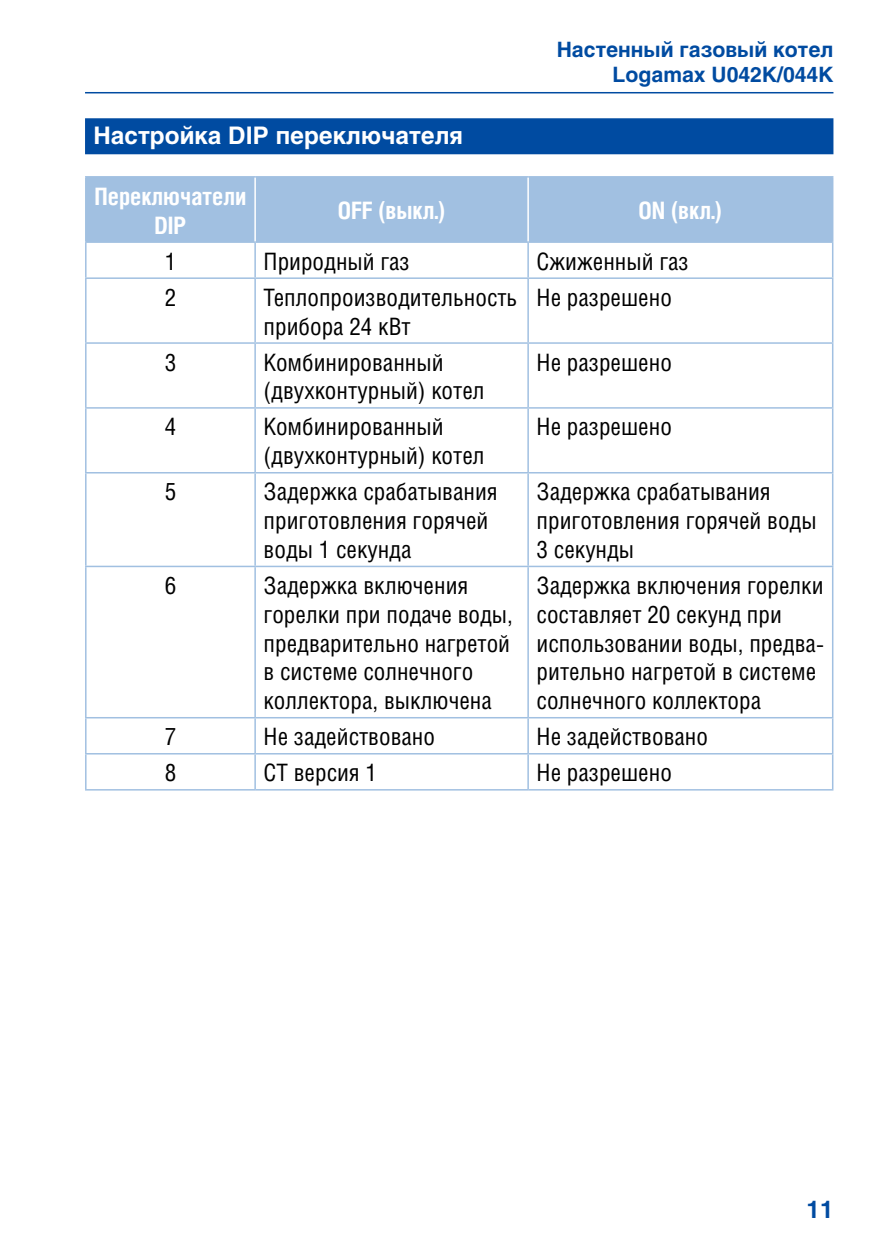
<style>
.page{position:relative;width:893px;height:1259px;background:#fff}
.page>*{position:absolute;margin:0;border:0;box-sizing:border-box;transform-origin:0 0}
.t1{font:24px/28.8px "Helios Cond";color:#000}
.t2{font:700 24px/28.8px "Helios Cond";color:#fff;text-align:center}
.t3{font:700 24px "Helios";color:#fff}
.t4{font:700 24px "Helios";color:#004ba1}
.t5{font:700 21px/25.2px "Helios";color:#004ba1;text-align:right}
</style>
<div class="page">
<hr style="left:85px;top:92px;width:748px;height:1px;background:#004ba1">
<div style="left:85px;top:118px;width:748px;height:36px;background:#004ba1"></div>
<div style="left:87px;top:178px;width:745px;height:63px;background:#a1c0e1"></div>
<hr style="left:85px;top:176px;width:170px;height:2px;background:#a1c0e1">
<hr style="left:85px;top:178px;width:2px;height:63px;background:#a1c0e1">
<hr style="left:255px;top:176px;width:273px;height:2px;background:#a1c0e1">
<hr style="left:528px;top:176px;width:305px;height:2px;background:#a1c0e1">
<hr style="left:832px;top:178px;width:1px;height:63px;background:#a1c0e1">
<hr style="left:85px;top:241px;width:170px;height:2px;background:#a1c0e1">
<hr style="left:85px;top:243px;width:2px;height:34px;background:#a1c0e1">
<hr style="left:255px;top:241px;width:273px;height:2px;background:#a1c0e1">
<hr style="left:254px;top:243px;width:2px;height:34px;background:#a1c0e1">
<hr style="left:528px;top:241px;width:305px;height:2px;background:#a1c0e1">
<hr style="left:527px;top:243px;width:2px;height:34px;background:#a1c0e1">
<hr style="left:832px;top:243px;width:1px;height:34px;background:#a1c0e1">
<hr style="left:85px;top:277px;width:170px;height:2px;background:#a1c0e1">
<hr style="left:85px;top:279px;width:2px;height:63px;background:#a1c0e1">
<hr style="left:255px;top:277px;width:273px;height:2px;background:#a1c0e1">
<hr style="left:254px;top:279px;width:2px;height:63px;background:#a1c0e1">
<hr style="left:528px;top:277px;width:305px;height:2px;background:#a1c0e1">
<hr style="left:527px;top:279px;width:2px;height:63px;background:#a1c0e1">
<hr style="left:832px;top:279px;width:1px;height:63px;background:#a1c0e1">
<hr style="left:85px;top:342px;width:170px;height:2px;background:#a1c0e1">
<hr style="left:85px;top:344px;width:2px;height:63px;background:#a1c0e1">
<hr style="left:255px;top:342px;width:273px;height:2px;background:#a1c0e1">
<hr style="left:254px;top:344px;width:2px;height:63px;background:#a1c0e1">
<hr style="left:528px;top:342px;width:305px;height:2px;background:#a1c0e1">
<hr style="left:527px;top:344px;width:2px;height:63px;background:#a1c0e1">
<hr style="left:832px;top:344px;width:1px;height:63px;background:#a1c0e1">
<hr style="left:85px;top:407px;width:170px;height:2px;background:#a1c0e1">
<hr style="left:85px;top:409px;width:2px;height:63px;background:#a1c0e1">
<hr style="left:255px;top:407px;width:273px;height:2px;background:#a1c0e1">
<hr style="left:254px;top:409px;width:2px;height:63px;background:#a1c0e1">
<hr style="left:528px;top:407px;width:305px;height:2px;background:#a1c0e1">
<hr style="left:527px;top:409px;width:2px;height:63px;background:#a1c0e1">
<hr style="left:832px;top:409px;width:1px;height:63px;background:#a1c0e1">
<hr style="left:85px;top:472px;width:170px;height:1px;background:#a1c0e1">
<hr style="left:85px;top:473px;width:2px;height:93px;background:#a1c0e1">
<hr style="left:255px;top:472px;width:273px;height:1px;background:#a1c0e1">
<hr style="left:254px;top:473px;width:2px;height:93px;background:#a1c0e1">
<hr style="left:528px;top:472px;width:305px;height:1px;background:#a1c0e1">
<hr style="left:527px;top:473px;width:2px;height:93px;background:#a1c0e1">
<hr style="left:832px;top:473px;width:1px;height:93px;background:#a1c0e1">
<hr style="left:85px;top:566px;width:170px;height:1px;background:#a1c0e1">
<hr style="left:85px;top:567px;width:2px;height:150px;background:#a1c0e1">
<hr style="left:255px;top:566px;width:273px;height:1px;background:#a1c0e1">
<hr style="left:254px;top:567px;width:2px;height:150px;background:#a1c0e1">
<hr style="left:528px;top:566px;width:305px;height:1px;background:#a1c0e1">
<hr style="left:527px;top:567px;width:2px;height:150px;background:#a1c0e1">
<hr style="left:832px;top:567px;width:1px;height:150px;background:#a1c0e1">
<hr style="left:85px;top:717px;width:170px;height:1px;background:#a1c0e1">
<hr style="left:85px;top:718px;width:2px;height:35px;background:#a1c0e1">
<hr style="left:255px;top:717px;width:273px;height:1px;background:#a1c0e1">
<hr style="left:254px;top:718px;width:2px;height:35px;background:#a1c0e1">
<hr style="left:528px;top:717px;width:305px;height:1px;background:#a1c0e1">
<hr style="left:527px;top:718px;width:2px;height:35px;background:#a1c0e1">
<hr style="left:832px;top:718px;width:1px;height:35px;background:#a1c0e1">
<hr style="left:85px;top:753px;width:170px;height:1px;background:#a1c0e1">
<hr style="left:85px;top:754px;width:2px;height:35px;background:#a1c0e1">
<hr style="left:255px;top:753px;width:273px;height:1px;background:#a1c0e1">
<hr style="left:254px;top:754px;width:2px;height:35px;background:#a1c0e1">
<hr style="left:528px;top:753px;width:305px;height:1px;background:#a1c0e1">
<hr style="left:527px;top:754px;width:2px;height:35px;background:#a1c0e1">
<hr style="left:832px;top:754px;width:1px;height:35px;background:#a1c0e1">
<hr style="left:85px;top:789px;width:170px;height:1px;background:#a1c0e1">
<hr style="left:255px;top:789px;width:273px;height:1px;background:#a1c0e1">
<hr style="left:528px;top:789px;width:305px;height:1px;background:#a1c0e1">
<hr style="left:254px;top:178px;width:2px;height:63px;background:#fff">
<hr style="left:527px;top:178px;width:2px;height:63px;background:#fff">
<p class="t5" style="left:557px;top:37px;width:278px">Настенный газовый котел<br>Logamax U042K/044K</p>
<p class="t3" style="left:94px;top:122px;width:371px">Настройка DIP переключателя</p>
<p class="t2" style="left:95px;top:181px;width:153px">Переключатели<br>DIP</p>
<p class="t2" style="left:338px;top:196px;width:109px">OFF (выкл.)</p>
<p class="t2" style="left:639px;top:196px;width:85px">ON (вкл.)</p>
<p class="t1" style="left:165px;top:246px;width:13px">1</p>
<p class="t1" style="left:264px;top:246px;width:148px">Природный газ</p>
<p class="t1" style="left:537px;top:246px;width:154px">Сжиженный газ</p>
<p class="t1" style="left:165px;top:282px;width:13px">2</p>
<p class="t1" style="left:264px;top:282px;width:255px">Теплопроизводительность прибора 24 кВт</p>
<p class="t1" style="left:537px;top:282px;width:137px">Не разрешено</p>
<p class="t1" style="left:165px;top:347px;width:13px">3</p>
<p class="t1" style="left:264px;top:347px;width:222px">Комбинированный (двухконтурный) котел</p>
<p class="t1" style="left:537px;top:347px;width:137px">Не разрешено</p>
<p class="t1" style="left:165px;top:412px;width:13px">4</p>
<p class="t1" style="left:264px;top:412px;width:222px">Комбинированный (двухконтурный) котел</p>
<p class="t1" style="left:537px;top:412px;width:137px">Не разрешено</p>
<p class="t1" style="left:165px;top:477px;width:13px">5</p>
<p class="t1" style="left:264px;top:477px;width:236px">Задержка срабатывания приготовления горячей воды 1 секунда</p>
<p class="t1" style="left:537px;top:477px;width:281px">Задержка срабатывания приготовления горячей воды<br>3 секунды</p>
<p class="t1" style="left:165px;top:570px;width:13px">6</p>
<p class="t1" style="left:264px;top:570px;width:251px">Задержка включения горелки при подаче воды, предварительно нагретой в системе солнечного коллектора, выключена</p>
<p class="t1" style="left:537px;top:570px;width:289px">Задержка включения горелки составляет 20 секунд при использовании воды, предва&shy;рительно нагретой в системе солнечного коллектора</p>
<p class="t1" style="left:165px;top:722px;width:13px">7</p>
<p class="t1" style="left:264px;top:722px;width:173px">Не задействовано</p>
<p class="t1" style="left:537px;top:722px;width:173px">Не задействовано</p>
<p class="t1" style="left:165px;top:758px;width:13px">8</p>
<p class="t1" style="left:264px;top:758px;width:115px">CT версия 1</p>
<p class="t1" style="left:537px;top:758px;width:137px">Не разрешено</p>
<p class="t4" style="left:806px;top:1195px;width:28px">11</p>
</div>
